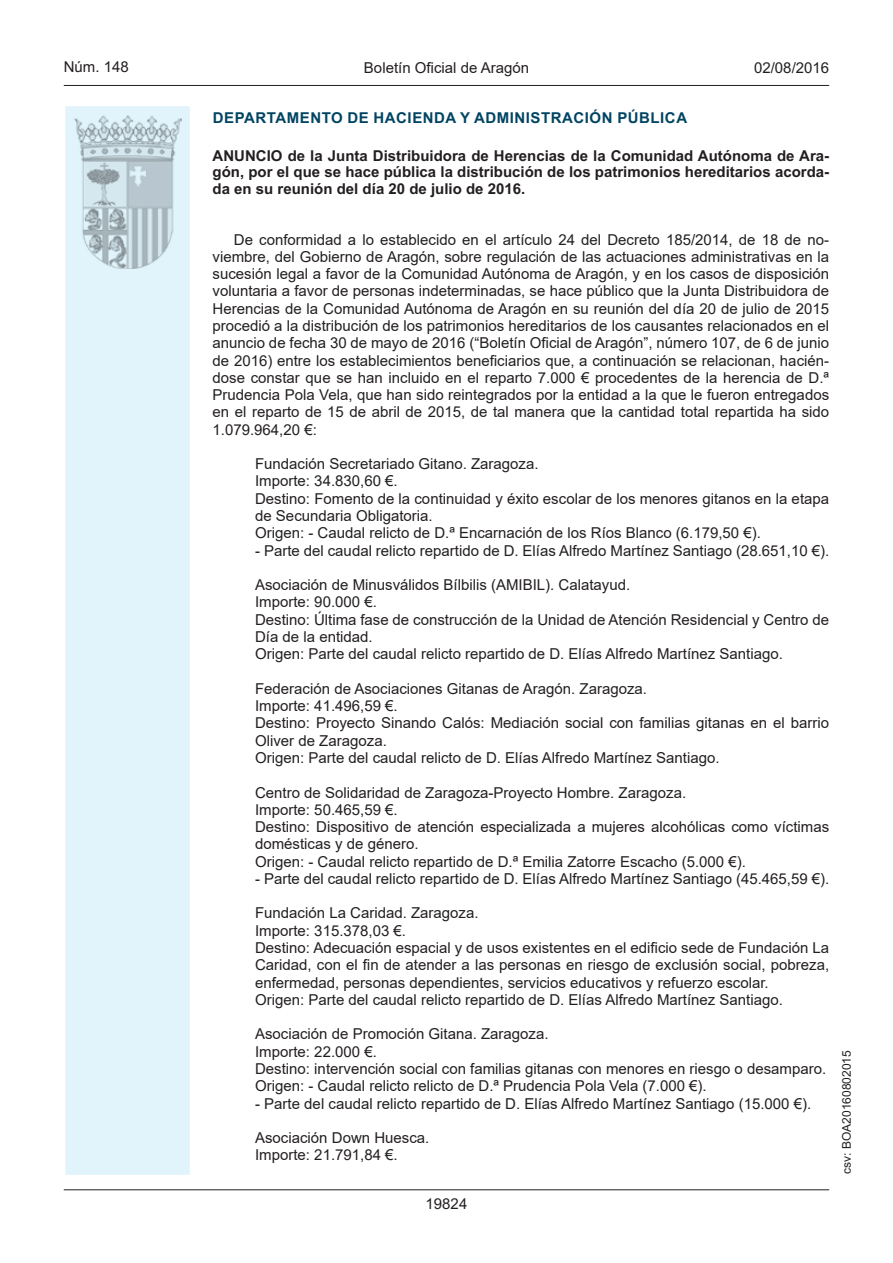
<style>
.page{position:relative;width:893px;height:1263px;background:#fff}
.page>*{position:absolute;margin:0;border:0;box-sizing:border-box;transform-origin:0 0}
.t1{font:15px/17.2px "Arial";color:#231f20}
.t2{font:700 15px/16.5px "Arial";color:#231f20;text-align:justify}
.t3{font:700 15px "Arial";letter-spacing:.035em;color:#004462}
.t4{font:15px "Arial MT2";color:#231f20}
.t5{font:12px "Arial MT2";color:#231f20}
</style>
<div class="page">
<hr style="left:64px;top:85px;width:765px;height:1px;background:#231f20">
<div style="left:64px;top:105px;width:127px;height:1071px;background:#e1f4fc;border:2px solid #fff"></div>
<img style="left:75px;top:115px;width:106px;height:153px">
<hr style="left:64px;top:1189px;width:765px;height:1px;background:#231f20">
<p class="t4" style="left:64px;top:57px;width:67px">Núm. 148</p>
<p class="t1" style="left:364px;top:59px;width:167px">Boletín Oficial de Aragón</p>
<p class="t4" style="left:754px;top:57px;width:77px">02/08/2016</p>
<p class="t3" style="left:213px;top:107px;width:476px">DEPARTAMENTO DE HACIENDA Y ADMINISTRACIÓN PÚBLICA</p>
<p class="t2" style="left:213px;top:147px;width:618px">ANUNCIO de la Junta Distribuidora de Herencias de la Comunidad Autónoma de Ara&shy;gón, por el que se hace pública la distribución de los patrimonios hereditarios acorda&shy;da en su reunión del día 20 de julio de 2016.</p>
<p class="t1" style="left:213px;top:231px;width:618px;text-align:justify;text-indent:21px">De conformidad a lo establecido en el artículo 24 del Decreto 185/2014, de 18 de no&shy;viembre, del Gobierno de Aragón, sobre regulación de las actuaciones administrativas en la sucesión legal a favor de la Comunidad Autónoma de Aragón, y en los casos de disposición voluntaria a favor de personas indeterminadas, se hace público que la Junta Distribuidora de Herencias de la Comunidad Autónoma de Aragón en su reunión del día 20 de julio de 2015 procedió a la distribución de los patrimonios hereditarios de los causantes relacionados en el anuncio de fecha 30 de mayo de 2016 (“Boletín Oficial de Aragón”, número 107, de 6 de junio de 2016) entre los establecimientos beneficiarios que, a continuación se relacionan, hacién&shy;dose constar que se han incluido en el reparto 7.000 € procedentes de la herencia de D.ª Prudencia Pola Vela, que han sido reintegrados por la entidad a la que le fueron entregados en el reparto de 15 de abril de 2015, de tal manera que la cantidad total repartida ha sido 1.079.964,20 €:</p>
<p class="t1" style="left:255px;top:455px;width:576px">Fundación Secretariado Gitano. Zaragoza.<br>Importe: 34.830,60 €.<br>Destino: Fomento de la continuidad y éxito escolar de los menores gitanos en la etapa de Secundaria Obligatoria.<br>Origen: - Caudal relicto de D.ª Encarnación de los Ríos Blanco (6.179,50 €).</p>
<p class="t1" style="left:255px;top:542px;width:576px">- Parte del caudal relicto repartido de D. Elías Alfredo Martínez Santiago (28.651,10 €).</p>
<p class="t1" style="left:255px;top:576px;width:576px">Asociación de Minusválidos Bílbilis (AMIBIL). Calatayud.<br>Importe: 90.000 €.<br>Destino: Última fase de construcción de la Unidad de Atención Residencial y Centro de Día de la entidad.<br>Origen: Parte del caudal relicto repartido de D. Elías Alfredo Martínez Santiago.</p>
<p class="t1" style="left:255px;top:680px;width:576px">Federación de Asociaciones Gitanas de Aragón. Zaragoza.<br>Importe: 41.496,59 €.<br>Destino: Proyecto Sinando Calós: Mediación social con familias gitanas en el barrio Oliver de Zaragoza.<br>Origen: Parte del caudal relicto de D. Elías Alfredo Martínez Santiago.</p>
<p class="t1" style="left:255px;top:783px;width:576px">Centro de Solidaridad de Zaragoza-Proyecto Hombre. Zaragoza.<br>Importe: 50.465,59 €.<br>Destino: Dispositivo de atención especializada a mujeres alcohólicas como víctimas domésticas y de género.<br>Origen: - Caudal relicto repartido de D.ª Emilia Zatorre Escacho (5.000 €).</p>
<p class="t1" style="left:255px;top:870px;width:576px">- Parte del caudal relicto repartido de D. Elías Alfredo Martínez Santiago (45.465,59 €).</p>
<p class="t1" style="left:255px;top:904px;width:576px">Fundación La Caridad. Zaragoza.<br>Importe: 315.378,03 €.<br>Destino: Adecuación espacial y de usos existentes en el edificio sede de Fundación La Caridad, con el fin de atender a las personas en riesgo de exclusión social, pobreza, enfermedad, personas dependientes, servicios educativos y refuerzo escolar.<br>Origen: Parte del caudal relicto repartido de D. Elías Alfredo Martínez Santiago.</p>
<p class="t1" style="left:255px;top:1025px;width:573px">Asociación de Promoción Gitana. Zaragoza.<br>Importe: 22.000 €.<br>Destino: intervención social con familias gitanas con menores en riesgo o desamparo.<br>Origen: - Caudal relicto relicto de D.ª Prudencia Pola Vela (7.000 €).</p>
<p class="t1" style="left:255px;top:1094px;width:558px">- Parte del caudal relicto repartido de D. Elías Alfredo Martínez Santiago (15.000 €).</p>
<p class="t1" style="left:255px;top:1129px;width:176px">Asociación Down Huesca.<br>Importe: 21.791,84 €.</p>
<p class="t4" style="left:426px;top:1193px;width:43px">19824</p>
<p class="t5" style="left:838px;top:1174px;width:125px;rotate:-90deg">csv: BOA20160802015</p>
</div>
